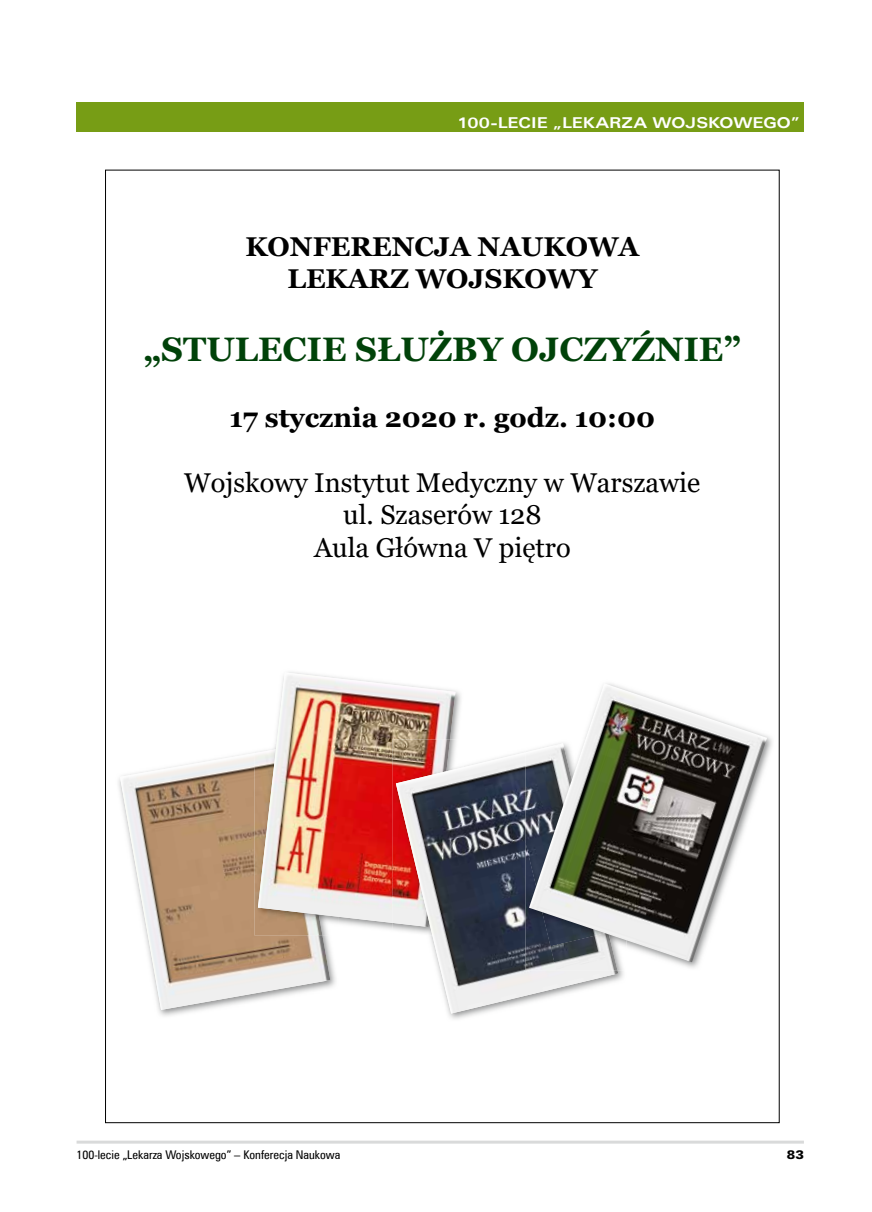
<style>
.page{position:relative;width:872px;height:1212px;background:#fff}
.page>*{position:absolute;margin:0;border:0;box-sizing:border-box;transform-origin:0 0}
.t1{font:700 33.9px "Georgia";color:#004209}
.t2{font:27.15px/32.5px "Georgia";color:#000;text-align:center}
.t3{font:700 27.15px/32.5px "Georgia";color:#000;text-align:center}
.t4{font:15px "Zurich Ex EU Bold";letter-spacing:.01em;color:#fff}
.t5{font:12px "Zurich Cn EU Normal";color:#000;scale:1.04 1}
.t6{font:11.25px "Zurich Blk PL";color:#000;scale:1.04 1}
</style>
<div class="page">
<hr style="left:77px;top:1140px;width:727px;height:3px;background:#d9dada">
<div style="left:77px;top:102px;width:727px;height:30px;background:#779d15"></div>
<img style="left:118px;top:752px;width:218px;height:264px">
<img style="left:120px;top:753px;width:210px;height:257px">
<img style="left:338px;top:691px;width:123px;height:239px">
<img style="left:254px;top:752px;width:68px;height:183px">
<img style="left:258px;top:672px;width:197px;height:251px">
<img style="left:392px;top:740px;width:58px;height:187px">
<img style="left:396px;top:752px;width:222px;height:261px">
<img style="left:525px;top:751px;width:4px;height:91px">
<img style="left:525px;top:842px;width:25px;height:128px">
<img style="left:550px;top:962px;width:67px;height:8px">
<img style="left:529px;top:683px;width:238px;height:279px">
<p class="t4" style="left:457px;top:113px;width:344px">100-LECIE „LEKARZA WOJSKOWEGO”</p>
<p class="t3" style="left:245px;top:230px;width:395px">KONFERENCJA NAUKOWA<br>LEKARZ WOJSKOWY</p>
<p class="t1" style="left:144px;top:328px;width:599px">„STULECIE SŁUŻBY OJCZYŹNIE”</p>
<p class="t3" style="left:229px;top:401px;width:427px">17 stycznia 2020 r. godz. 10:00</p>
<p class="t2" style="left:184px;top:467px;width:517px">Wojskowy Instytut Medyczny w Warszawie ul. Szaserów 128<br>Aula Główna V piętro</p>
<p class="t5" style="left:77px;top:1147px;width:255px">100-lecie „Lekarza Wojskowego” – Konferecja Naukowa</p>
<p class="t6" style="left:786px;top:1147px;width:18px">83</p>
</div>
